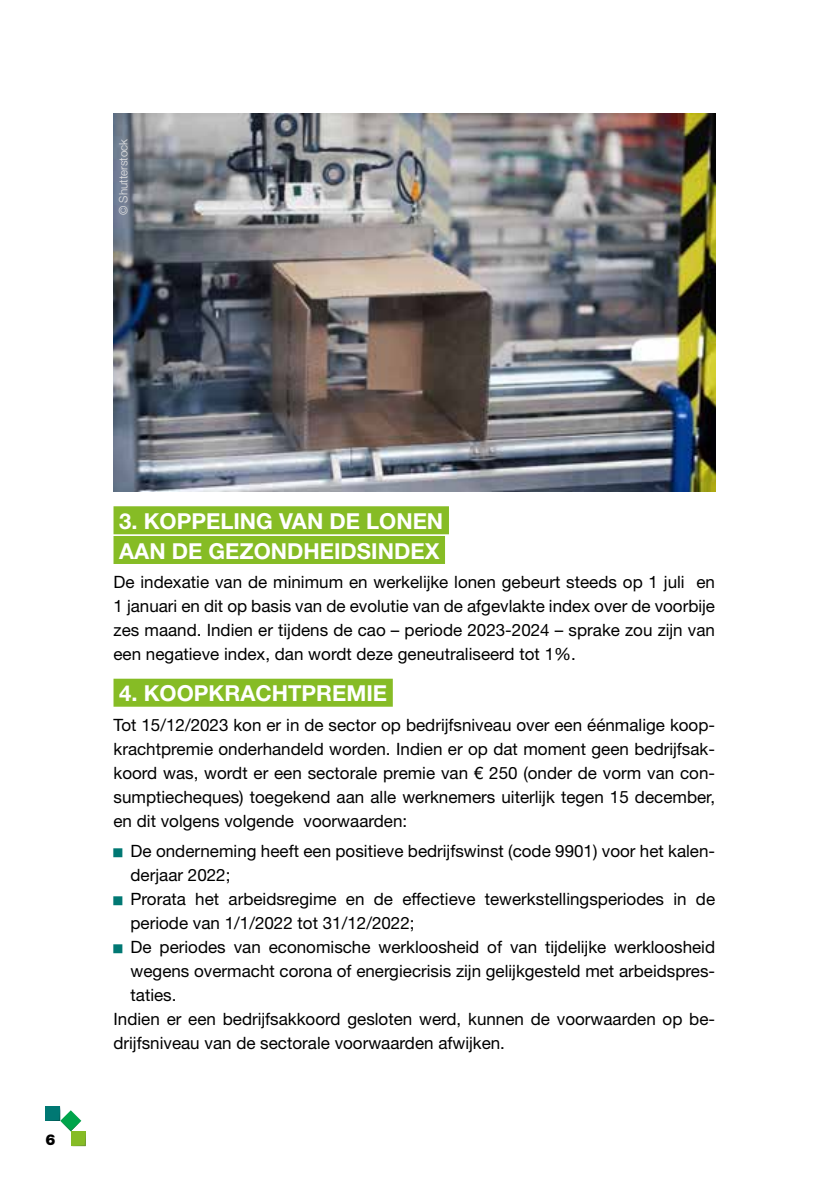
<style>
.page{position:relative;width:840px;height:1191px;background:#fff}
.page>*{position:absolute;margin:0;border:0;box-sizing:border-box;transform-origin:0 0}
.t1{font:700 22px/29.6px "Helvetica Neue LT Std";color:#fff}
.t2{font:17px/24px "Helvetica Neue LT Pro";color:#000;text-align:justify}
.t3{font:900 15px "Helvetica Neue LT Std";color:#000}
.t4{font:300 11.6px "Helvetica Neue LT Pro";color:#e3e3e3}
.t5{font:7.6px "Helvetica Neue";color:#007873;scale:1.19 1}
</style>
<div class="page">
<svg style="left:45px;top:1106px;width:41px;height:40px"></svg>
<div style="left:113px;top:506px;width:335px;height:28px;background:#86bc25"></div>
<div style="left:113px;top:536px;width:332px;height:28px;background:#86bc25"></div>
<div style="left:113px;top:678px;width:279px;height:28px;background:#86bc25"></div>
<img style="left:113px;top:113px;width:601px;height:379px">
<p class="t4" style="left:116px;top:215px;width:78px;rotate:-90deg">© Shutterstock</p>
<p class="t3" style="left:45px;top:1130px;width:12px">6</p>
<p class="t1" style="left:119px;top:506px;width:325px">3. KOPPELING VAN DE LONEN<br>AAN DE GEZONDHEIDSINDEX</p>
<p class="t2" style="left:113px;top:570px;width:602px">De indexatie van de minimum en werkelijke lonen gebeurt steeds op 1 juli en 1 januari en dit op basis van de evolutie van de afgevlakte index over de voorbije zes maand. Indien er tijdens de cao – periode 2023-2024 – sprake zou zijn van een negatieve index, dan wordt deze geneutraliseerd tot 1%.</p>
<p class="t1" style="left:119px;top:678px;width:269px">4. KOOPKRACHTPREMIE</p>
<p class="t2" style="left:113px;top:712px;width:602px">Tot 15/12/2023 kon er in de sector op bedrijfsniveau over een éénmalige koop&shy;krachtpremie onderhandeld worden. Indien er op dat moment geen bedrijfsak&shy;koord was, wordt er een sectorale premie van € 250 (onder de vorm van con&shy;sumptiecheques) toegekend aan alle werknemers uiterlijk tegen 15 december, en dit volgens volgende voorwaarden:</p>
<p class="t5" style="left:113px;top:846px;width:9px">█</p>
<p class="t2" style="left:130px;top:838px;width:585px">De onderneming heeft een positieve bedrijfswinst (code 9901) voor het kalen&shy;derjaar 2022;</p>
<p class="t5" style="left:113px;top:894px;width:9px">█</p>
<p class="t2" style="left:130px;top:886px;width:585px">Prorata het arbeidsregime en de effectieve tewerkstellingsperiodes in de periode van 1/1/2022 tot 31/12/2022;</p>
<p class="t5" style="left:113px;top:942px;width:9px">█</p>
<p class="t2" style="left:130px;top:934px;width:585px">De periodes van economische werkloosheid of van tijdelijke werkloosheid</p>
<p class="t2" style="left:130px;top:958px;width:585px">wegens overmacht corona of energiecrisis zijn gelijkgesteld met arbeidspres-</p>
<p class="t2" style="left:130px;top:982px;width:47px">taties.</p>
<p class="t2" style="left:113px;top:1006px;width:602px">Indien er een bedrijfsakkoord gesloten werd, kunnen de voorwaarden op be-</p>
<p class="t2" style="left:113px;top:1030px;width:393px">drijfsniveau van de sectorale voorwaarden afwijken.</p>
</div>
